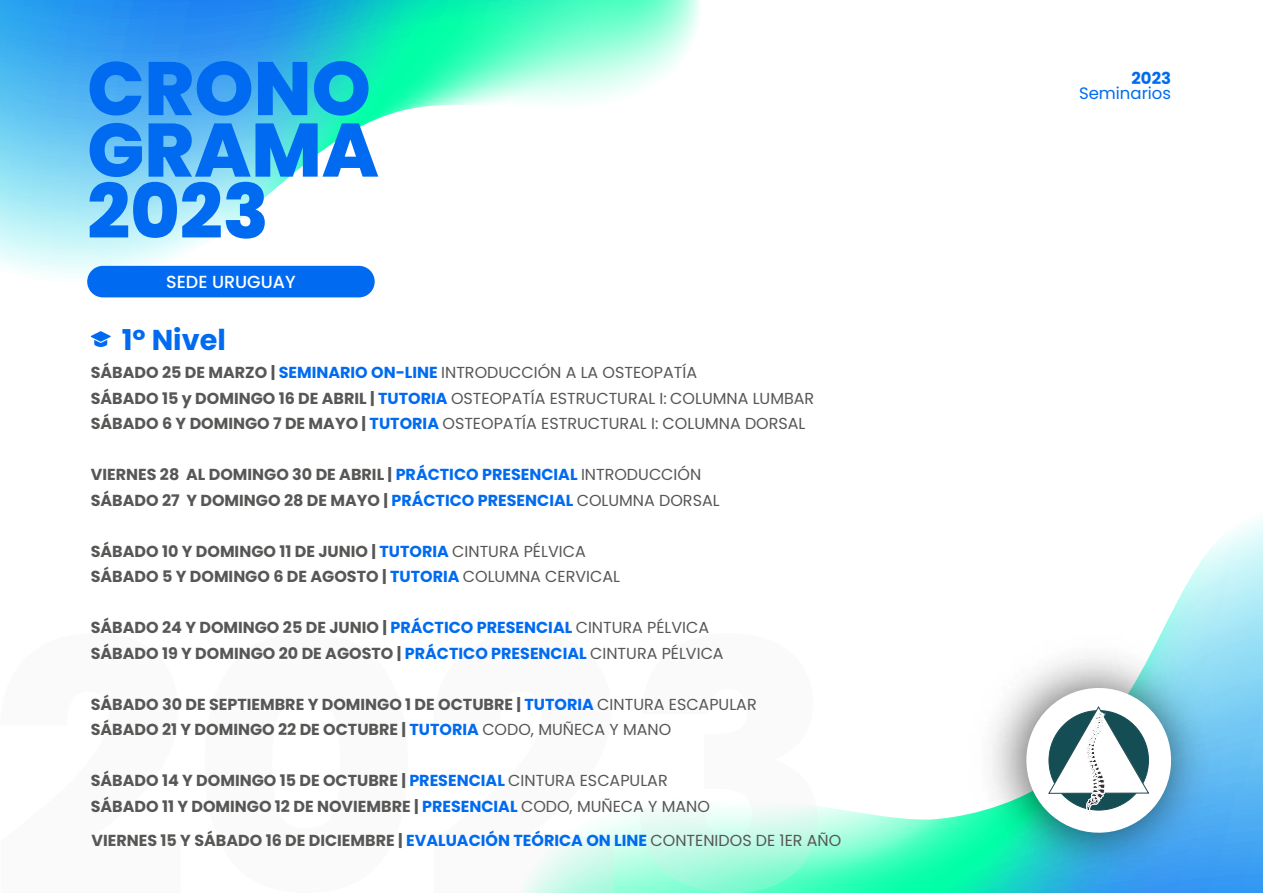
<style>
.page{position:relative;width:1263px;height:893px;background:#fff}
.page>*{position:absolute;margin:0;border:0;box-sizing:border-box;transform-origin:0 0}
.t1{font:800 75.45px/61.5px "Poppins";color:#006bf1;text-align:justify}
.t2{font:700 28.65px "Poppins";color:#006bf1}
.t3{font:500 17.55px "Poppins";color:#fff}
.t4{font:16.5px "Poppins";color:#006bf1}
.t5{font:700 16.5px "Poppins";color:#006bf1}
.t6{font:700 15.9px/25.5px "Poppins";color:#575756}
.t7{font:15.9px/25.5px "Poppins";color:#575756}
.s1{font-weight:700}
.s2{font-weight:700;color:#006bf1}
.s3{color:#006bf1}
.s4{font-weight:400}
</style>
<div class="page">
<svg style="left:614px;top:518px;width:649px;height:375px"></svg>
<svg style="left:0;top:0;width:700px;height:286px"></svg>
<img style="left:957px;top:623px;width:275px;height:270px">
<svg style="left:1018px;top:679px;width:161px;height:162px"></svg>
<svg style="left:521px;top:818px;width:93px;height:75px"></svg>
<svg style="left:639px;top:633px;width:178px;height:260px"></svg>
<svg style="left:91px;top:331px;width:20px;height:16px"></svg>
<div style="left:87px;top:266px;width:288px;height:31px;background:#006bf1;border-radius:16px"></div>
<h1 class="t1" style="left:87px;top:58px;width:293px">CRONO GRAMA 2023</h1>
<p class="t5" style="left:1131px;top:68px;width:41px">2023</p>
<p class="t4" style="left:1079px;top:83px;width:94px">Seminarios</p>
<p class="t3" style="left:166px;top:272px;width:131px">SEDE URUGUAY</p>
<h2 class="t2" style="left:122px;top:323px;width:106px">1º Nivel</h2>
<p class="t7" style="left:91px;top:360px;width:725px"><span class="s1">SÁBADO 25 DE MARZO |</span> <span class="s2">SEMINARIO ON-LINE</span> INTRODUCCIÓN A LA OSTEOPATÍA<br><span class="s1">SÁBADO 15 y DOMINGO 16 DE ABRIL |</span> <span class="s2">TUTORIA</span> OSTEOPATÍA ESTRUCTURAL I: COLUMNA LUMBAR<br><span class="s1">SÁBADO 6 Y DOMINGO 7 DE MAYO |</span> <span class="s2">TUTORIA</span> OSTEOPATÍA ESTRUCTURAL I: COLUMNA DORSAL</p>
<p class="t6" style="left:91px;top:462px;width:630px">VIERNES 28 AL DOMINGO 30 DE ABRIL | <span class="s3">PRÁCTICO PRESENCIAL</span> <span class="s4">INTRODUCCIÓN<br></span>SÁBADO 27 Y DOMINGO 28 DE MAYO | <span class="s3">PRÁCTICO PRESENCIAL</span> <span class="s4">COLUMNA DORSAL</span></p>
<p class="t6" style="left:91px;top:538px;width:531px">SÁBADO 10 Y DOMINGO 11 DE JUNIO | <span class="s3">TUTORIA</span> <span class="s4">CINTURA PÉLVICA<br></span>SÁBADO 5 Y DOMINGO 6 DE AGOSTO | <span class="s3">TUTORIA</span> <span class="s4">COLUMNA CERVICAL</span></p>
<p class="t6" style="left:91px;top:615px;width:634px">SÁBADO 24 Y DOMINGO 25 DE JUNIO | <span class="s3">PRÁCTICO PRESENCIAL</span> <span class="s4">CINTURA PÉLVICA<br></span>SÁBADO 19 Y DOMINGO 20 DE AGOSTO | <span class="s3">PRÁCTICO PRESENCIAL</span> <span class="s4">CINTURA PÉLVICA</span></p>
<p class="t6" style="left:91px;top:691px;width:667px">SÁBADO 30 DE SEPTIEMBRE Y DOMINGO 1 DE OCTUBRE | <span class="s3">TUTORIA</span> <span class="s4">CINTURA ESCAPULAR<br></span>SÁBADO 21 Y DOMINGO 22 DE OCTUBRE | <span class="s3">TUTORIA</span> <span class="s4">CODO, MUÑECA Y MANO</span></p>
<p class="t6" style="left:91px;top:768px;width:621px">SÁBADO 14 Y DOMINGO 15 DE OCTUBRE | <span class="s3">PRESENCIAL</span> <span class="s4">CINTURA ESCAPULAR<br></span>SÁBADO 11 Y DOMINGO 12 DE NOVIEMBRE | <span class="s3">PRESENCIAL</span> <span class="s4">CODO, MUÑECA Y MANO</span></p>
<p class="t6" style="left:91px;top:828px;width:751px">VIERNES 15 Y SÁBADO 16 DE DICIEMBRE | <span class="s3">EVALUACIÓN TEÓRICA ON LINE</span> <span class="s4">CONTENIDOS DE 1ER AÑO</span></p>
</div>
